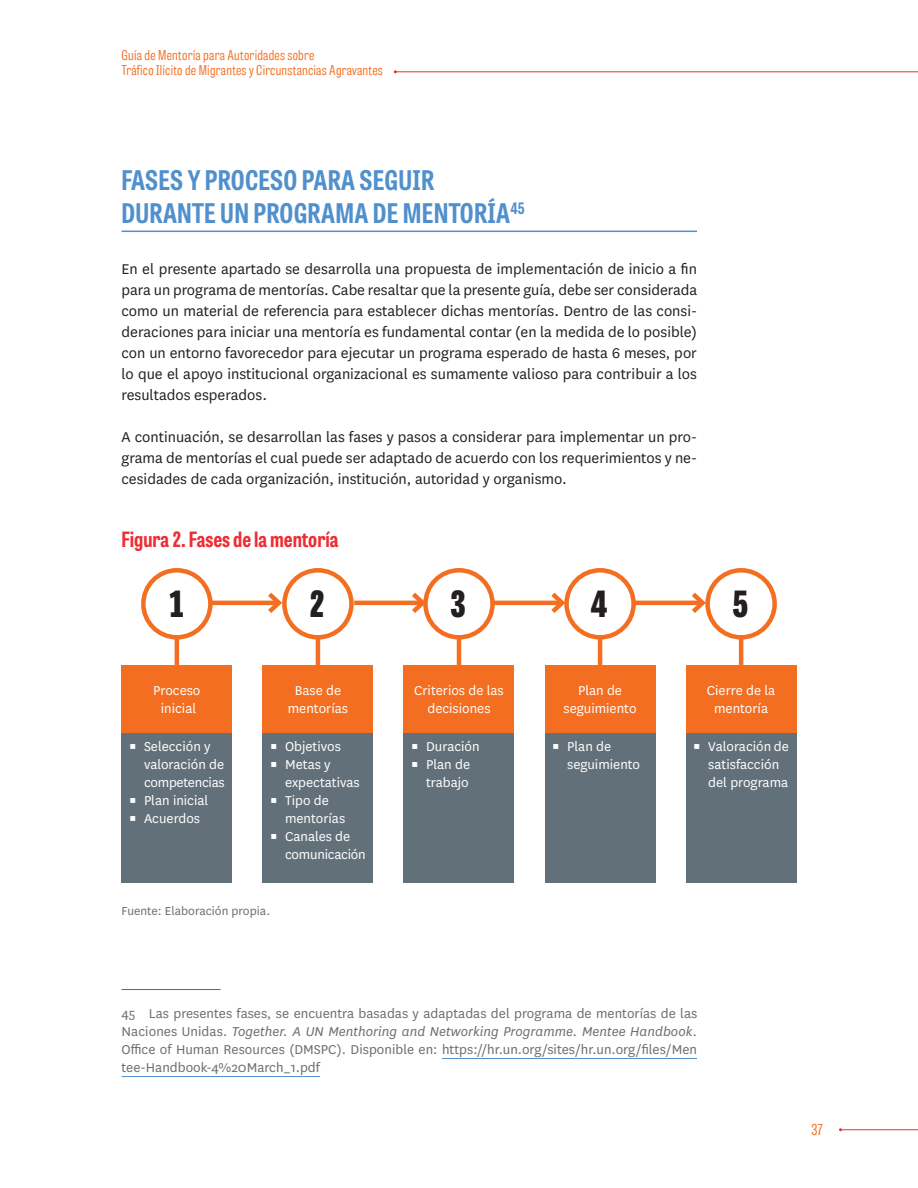
<style>
.page{position:relative;width:918px;height:1188px;background:#fff}
.page>*{position:absolute;margin:0;border:0;box-sizing:border-box;transform-origin:0 0}
.Num_destacado{font:800 36px "Tablet Gothic Condensed";color:#231f20}
.Sub_1{font:700 27px/33px "Tablet Gothic Condensed";letter-spacing:.01em;color:#5090cc}
.Grafico_Titulo{font:700 21px "Tablet Gothic Condensed";color:#ee2d34}
.Texto_principal{font:16.5px/21px "National";color:#231f20;text-align:justify}
.Texto_figuras_blanco{font:15px/18px "National";color:#fff}
.Nota_pie{font:15px/18px "National";color:#6c6d70;text-align:justify}
.t1{font:15px "Tablet Gothic Comp Lt";color:#f36e21;scale:1.09 1}
.t2{font:13.5px/15px "Tablet Gothic Comp Lt";letter-spacing:.02em;color:#f36e21;scale:1.09 1}
.Fuente{font:13.5px "National";color:#6c6d70}
.s1{font-style:italic}
</style>
<div class="page">
<hr style="left:395px;top:71px;width:523px;height:1px;background:#ee2d34">
<hr style="left:841px;top:1129px;width:77px;height:1px;background:#ee2e33">
<hr style="left:122px;top:231px;width:575px;height:1px;background:#5090cc">
<hr style="left:122px;top:989px;width:98px;height:1px;background:#ee2d34">
<hr style="left:442px;top:1058px;width:255px;height:1px;background:#5090cc">
<hr style="left:122px;top:1076px;width:198px;height:1px;background:#5090cc">
<div style="left:122px;top:732px;width:110px;height:151px;background:#627179"></div>
<div style="left:122px;top:665px;width:110px;height:67px;background:#f36e21"></div>
<div style="left:141px;top:568px;width:72px;height:72px;border:4px solid #f36e21;border-radius:50%"></div>
<div style="left:263px;top:732px;width:110px;height:151px;background:#627179"></div>
<div style="left:263px;top:665px;width:110px;height:67px;background:#f36e21"></div>
<div style="left:282px;top:568px;width:72px;height:72px;border:4px solid #f36e21;border-radius:50%"></div>
<div style="left:404px;top:732px;width:110px;height:151px;background:#627179"></div>
<div style="left:404px;top:665px;width:110px;height:67px;background:#f36e21"></div>
<div style="left:423px;top:568px;width:72px;height:72px;border:4px solid #f36e21;border-radius:50%"></div>
<hr style="left:175px;top:637px;width:4px;height:28px;background:#f36e21">
<hr style="left:210px;top:601px;width:69px;height:4px;background:#f36e21">
<svg style="left:263px;top:590px;width:22px;height:28px"></svg>
<hr style="left:354px;top:601px;width:69px;height:4px;background:#f36e21">
<svg style="left:407px;top:588px;width:22px;height:30px"></svg>
<hr style="left:494px;top:601px;width:68px;height:4px;background:#f36e21">
<svg style="left:547px;top:588px;width:21px;height:27px"></svg>
<hr style="left:634px;top:601px;width:69px;height:4px;background:#f36e21">
<svg style="left:687px;top:588px;width:22px;height:27px"></svg>
<hr style="left:316px;top:637px;width:4px;height:28px;background:#f36e21">
<hr style="left:457px;top:637px;width:4px;height:28px;background:#f36e21">
<div style="left:545px;top:732px;width:110px;height:151px;background:#627179"></div>
<div style="left:545px;top:665px;width:110px;height:67px;background:#f36e21"></div>
<div style="left:564px;top:568px;width:72px;height:72px;border:4px solid #f36e21;border-radius:50%"></div>
<hr style="left:598px;top:637px;width:4px;height:28px;background:#f36e21">
<div style="left:686px;top:732px;width:110px;height:151px;background:#627179"></div>
<div style="left:686px;top:665px;width:110px;height:67px;background:#f36e21"></div>
<div style="left:705px;top:568px;width:72px;height:72px;border:4px solid #f36e21;border-radius:50%"></div>
<hr style="left:739px;top:637px;width:4px;height:28px;background:#f36e21">
<p class="t2" style="left:122px;top:48px;width:241px">Guía de Mentoría para Autoridades sobre<br>Tráfico Ilícito de Migrantes y Circunstancias Agravantes</p>
<p class="Sub_1" style="left:122px;top:163px;width:405px">FASES Y PROCESO PARA SEGUIR<br>DURANTE UN PROGRAMA DE MENTORÍA<sup>45</sup></p>
<p class="Texto_principal" style="left:122px;top:258px;width:577px">En el presente apartado se desarrolla una propuesta de implementación de inicio a fin para un programa de mentorías. Cabe resaltar que la presente guía, debe ser considerada como un material de referencia para establecer dichas mentorías. Dentro de las consi&shy;deraciones para iniciar una mentoría es fundamental contar (en la medida de lo posible) con un entorno favorecedor para ejecutar un programa esperado de hasta 6 meses, por lo que el apoyo institucional organizacional es sumamente valioso para contribuir a los resultados esperados.</p>
<p class="Texto_principal" style="left:122px;top:426px;width:577px">A continuación, se desarrollan las fases y pasos a considerar para implementar un pro&shy;grama de mentorías el cual puede ser adaptado de acuerdo con los requerimientos y ne&shy;cesidades de cada organización, institución, autoridad y organismo.</p>
<p class="Grafico_Titulo" style="left:122px;top:525px;width:218px">Figura 2. Fases de la mentoría</p>
<p class="Num_destacado" style="left:168px;top:577px;width:19px">1</p>
<p class="Num_destacado" style="left:309px;top:577px;width:19px">2</p>
<p class="Num_destacado" style="left:450px;top:577px;width:19px">3</p>
<p class="Num_destacado" style="left:591px;top:577px;width:19px">4</p>
<p class="Num_destacado" style="left:732px;top:577px;width:19px">5</p>
<p class="Texto_figuras_blanco" style="left:153px;top:681px;width:49px">Proceso</p>
<p class="Texto_figuras_blanco" style="left:161px;top:699px;width:37px">inicial</p>
<p class="Texto_figuras_blanco" style="left:288px;top:681px;width:62px;text-align:center">Base de mentorías</p>
<p class="Texto_figuras_blanco" style="left:414px;top:681px;width:91px;text-align:center">Criterios de las decisiones</p>
<p class="Texto_figuras_blanco" style="left:564px;top:681px;width:74px;text-align:center">Plan de seguimiento</p>
<p class="Texto_figuras_blanco" style="left:707px;top:681px;width:70px;text-align:center">Cierre de la mentoría</p>
<p class="Texto_figuras_blanco" style="left:144px;top:737px;width:82px;text-indent:-15px">▪ Selección y valoración de competencias</p>
<p class="Texto_figuras_blanco" style="left:129px;top:791px;width:81px">▪ Plan inicial</p>
<p class="Texto_figuras_blanco" style="left:129px;top:809px;width:73px">▪ Acuerdos</p>
<p class="Texto_figuras_blanco" style="left:270px;top:737px;width:72px">▪ Objetivos</p>
<p class="Texto_figuras_blanco" style="left:285px;top:755px;width:76px;text-indent:-15px">▪ Metas y expectativas</p>
<p class="Texto_figuras_blanco" style="left:285px;top:791px;width:62px;text-indent:-15px">▪ Tipo de mentorías</p>
<p class="Texto_figuras_blanco" style="left:285px;top:827px;width:82px;text-indent:-15px">▪ Canales de comunicación</p>
<p class="Texto_figuras_blanco" style="left:411px;top:737px;width:70px">▪ Duración</p>
<p class="Texto_figuras_blanco" style="left:411px;top:755px;width:61px;text-align:right">▪ Plan de trabajo</p>
<p class="Texto_figuras_blanco" style="left:567px;top:737px;width:74px;text-indent:-15px">▪ Plan de seguimiento</p>
<p class="Texto_figuras_blanco" style="left:708px;top:737px;width:82px;text-indent:-15px">▪ Valoración de satisfacción del programa</p>
<p class="Fuente" style="left:122px;top:902px;width:150px">Fuente: Elaboración propia.</p>
<p class="Nota_pie" style="left:122px;top:1004px;width:577px">45 Las presentes fases, se encuentra basadas y adaptadas del programa de mentorías de las Naciones Unidas. <span class="s1">Together. A UN Menthoring and Networking Programme. Mentee Handbook.<br></span>Office of Human Resources (DMSPC). Disponible en: https://hr.un.org/sites/hr.un.org/files/Men tee-Handbook-4%20March_1.pdf</p>
<p class="t1" style="left:811px;top:1120px;width:12px">37</p>
</div>
